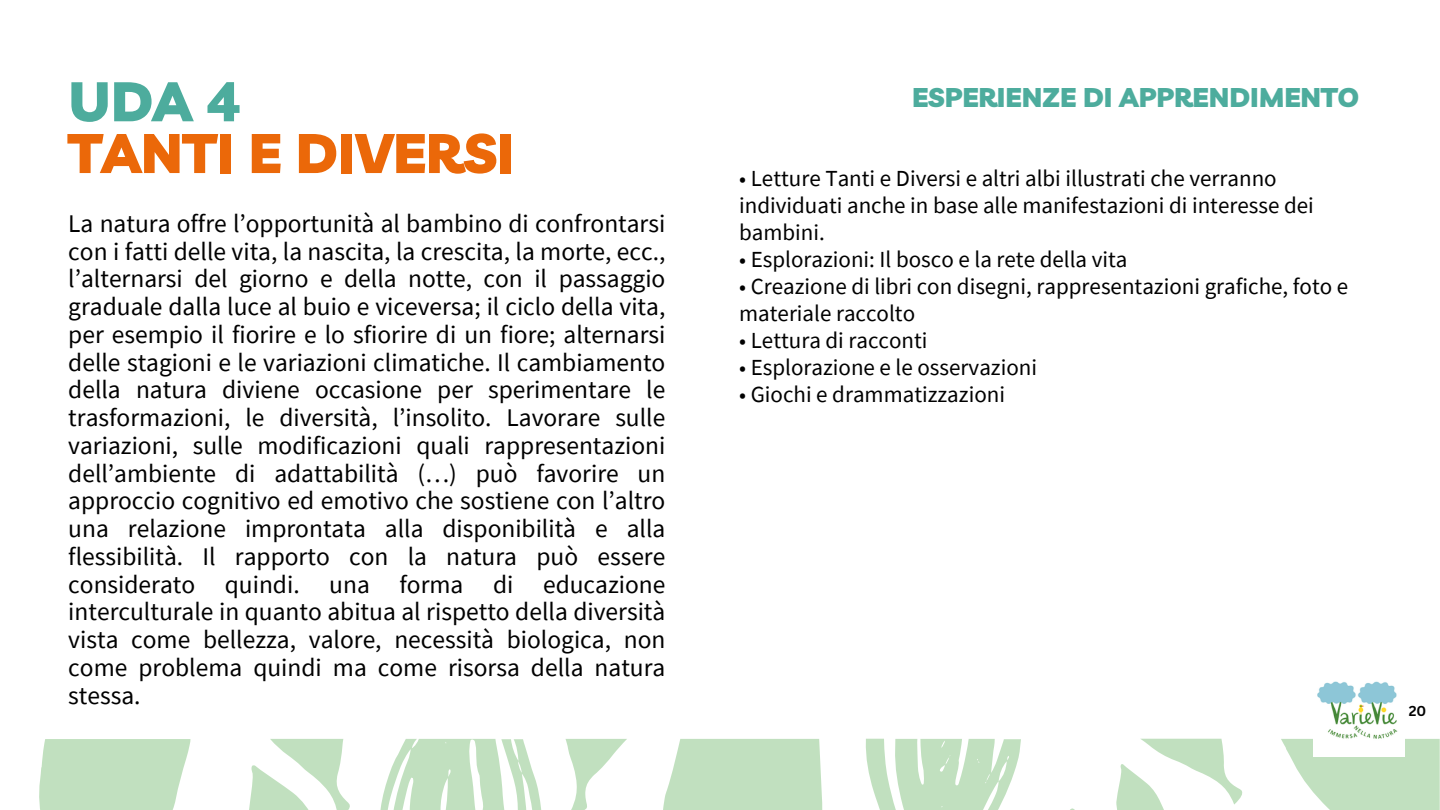
<style>
.page{position:relative;width:1440px;height:810px;background:#fff}
.page>*{position:absolute;margin:0;border:0;box-sizing:border-box;transform-origin:0 0}
.t1{font:900 55px "Livvic";color:#eb6809}
.t2{font:900 55px "Livvic";color:#4dac9d}
.t3{font:900 27px "Livvic";color:#4dac9d}
.t4{font:25.4px/27.8px "Source Sans Pro";color:#000;text-align:justify}
.t5{font:23px/27px "Source Sans Pro";color:#000}
.t6{font:700 14px "Canva Sans";color:#000}
</style>
<div class="page">
<svg style="left:380px;top:739px;width:161px;height:71px"></svg>
<svg style="left:249px;top:739px;width:101px;height:71px"></svg>
<svg style="left:39px;top:739px;width:151px;height:71px"></svg>
<svg style="left:663px;top:739px;width:160px;height:71px"></svg>
<svg style="left:566px;top:739px;width:61px;height:71px"></svg>
<svg style="left:1281px;top:739px;width:159px;height:71px"></svg>
<svg style="left:865px;top:739px;width:378px;height:71px"></svg>
<img style="left:1313px;top:681px;width:92px;height:76px">
<p class="t2" style="left:68px;top:66px;width:173px">UDA 4</p>
<p class="t1" style="left:68px;top:118px;width:448px">TANTI E DIVERSI</p>
<p class="t4" style="left:68px;top:209px;width:599px">La natura offre l’opportunità al bambino di confrontarsi con i fatti delle vita, la nascita, la crescita, la morte, ecc., l’alternarsi del giorno e della notte, con il passaggio graduale dalla luce al buio e viceversa; il ciclo della vita, per esempio il fiorire e lo sfiorire di un fiore; alternarsi delle stagioni e le variazioni climatiche. Il cambiamento della natura diviene occasione per sperimentare le trasformazioni, le diversità, l’insolito. Lavorare sulle variazioni, sulle modificazioni quali rappresentazioni dell’ambiente di adattabilità (…) può favorire un approccio cognitivo ed emotivo che sostiene con l’altro una relazione improntata alla disponibilità e alla flessibilità. Il rapporto con la natura può essere considerato quindi. una forma di educazione interculturale in quanto abitua al rispetto della diversità vista come bellezza, valore, necessità biologica, non come problema quindi ma come risorsa della natura stessa.</p>
<p class="t3" style="left:912px;top:80px;width:448px">ESPERIENZE DI APPRENDIMENTO</p>
<p class="t5" style="left:739px;top:165px;width:576px">• Letture Tanti e Diversi e altri albi illustrati che verranno individuati anche in base alle manifestazioni di interesse dei bambini.</p>
<p class="t5" style="left:739px;top:246px;width:390px">• Esplorazioni: Il bosco e la rete della vita</p>
<p class="t5" style="left:739px;top:273px;width:611px">• Creazione di libri con disegni, rappresentazioni grafiche, foto e materiale raccolto</p>
<p class="t5" style="left:739px;top:327px;width:190px">• Lettura di racconti</p>
<p class="t5" style="left:739px;top:354px;width:299px">• Esplorazione e le osservazioni</p>
<p class="t5" style="left:739px;top:381px;width:267px">• Giochi e drammatizzazioni</p>
<p class="t6" style="left:1409px;top:701px;width:19px">20</p>
</div>
